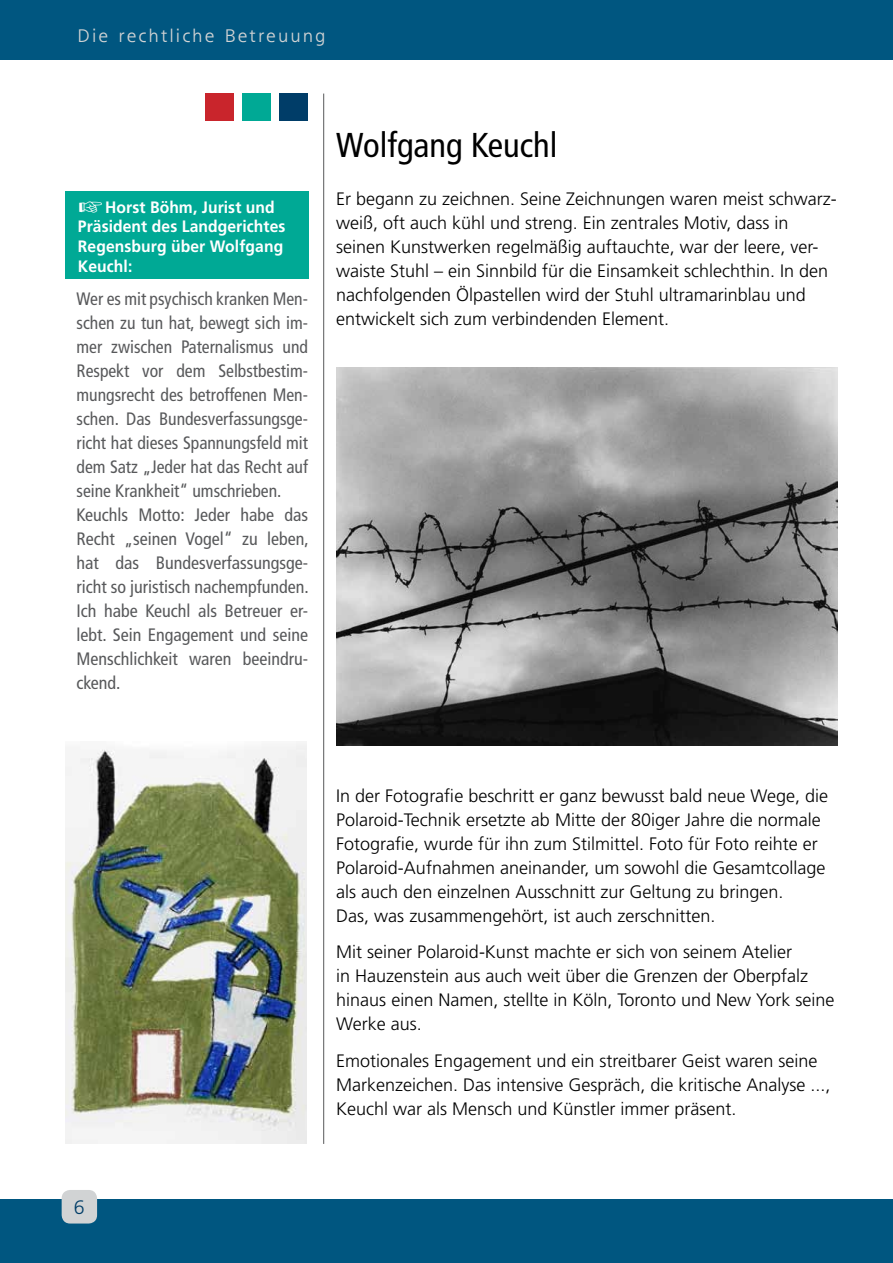
<style>
.page{position:relative;width:893px;height:1263px;background:#fff}
.page>*{position:absolute;margin:0;border:0;box-sizing:border-box;transform-origin:0 0}
.t1{font:condensed 34.5px "Frutiger LT Std";color:#000}
.t2{font:300 19.5px "Frutiger LT Std";color:#003d68}
.t3{font:300 18px/24px "Frutiger LT Std";color:#000}
.t4{font:condensed 18px/24px "Frutiger LT Std";color:#58595b}
.t5{font:300 18px "Freeborn SB";letter-spacing:.15em;color:#d1d3d4}
.t6{font:700 16.5px/19.8px "Frutiger LT Std";letter-spacing:.005em;color:#fff;scale:.95 1}
.s1{font-family:"Dingb Nr 1";font-weight:400;font-size:22.5px}
</style>
<div class="page">
<div style="left:0;top:1199px;width:893px;height:64px;background:#005680"></div>
<div style="left:62px;top:1190px;width:35px;height:33px;background:#d1d3d4;border-radius:9px"></div>
<div style="left:0;top:0;width:893px;height:60px;background:#005680"></div>
<hr style="left:323px;top:94px;width:1px;height:1050px;background:#58595b">
<img style="left:336px;top:368px;width:502px;height:377px">
<div style="left:65px;top:192px;width:244px;height:87px;background:#00a995"></div>
<div style="left:205px;top:94px;width:29px;height:27px;background:#c9252c"></div>
<div style="left:242px;top:94px;width:29px;height:27px;background:#00a995"></div>
<div style="left:279px;top:94px;width:29px;height:27px;background:#003d68"></div>
<img style="left:65px;top:743px;width:241px;height:401px">
<p class="t5" style="left:78px;top:25px;width:249px">Die rechtliche Betreuung</p>
<p class="t6" style="left:78px;top:197px;width:220px"><span class="s1">H</span>Horst Böhm, Jurist und<br>Präsident des Landgerichtes<br>Regensburg über Wolfgang<br>Keuchl:</p>
<p class="t4" style="left:77px;top:287px;width:234px">Wer es mit psychisch kranken Men&shy;schen zu tun hat, bewegt sich im&shy;mer zwischen Paternalismus und<br>Respekt vor dem Selbstbestim&shy;mungsrecht des betroffenen Men&shy;schen. Das Bundesverfassungsge&shy;richt hat dieses Spannungsfeld mit dem Satz „Jeder hat das Recht auf seine Krankheit“ umschrieben.<br>Keuchls Motto: Jeder habe das<br>Recht „seinen Vogel“ zu leben, hat das Bundesverfassungsge&shy;richt so juristisch nachempfunden.<br>Ich habe Keuchl als Betreuer er&shy;lebt. Sein Engagement und seine<br>Menschlichkeit waren beeindru&shy;ckend.</p>
<h1 class="t1" style="left:336px;top:125px;width:223px">Wolfgang Keuchl</h1>
<p class="t3" style="left:336px;top:187px;width:502px">Er begann zu zeichnen. Seine Zeichnungen waren meist schwarz&shy;weiß, oft auch kühl und streng. Ein zentrales Motiv, dass in seinen Kunstwerken regelmäßig auftauchte, war der leere, ver&shy;waiste Stuhl – ein Sinnbild für die Einsamkeit schlechthin. In den nachfolgenden Ölpastellen wird der Stuhl ultramarinblau und entwickelt sich zum verbindenden Element.</p>
<p class="t2" style="left:74px;top:1196px;width:12px">6</p>
<p class="t3" style="left:336px;top:784px;width:493px">In der Fotografie beschritt er ganz bewusst bald neue Wege, die Polaroid-Technik ersetzte ab Mitte der 80iger Jahre die normale Fotografie, wurde für ihn zum Stilmittel. Foto für Foto reihte er Polaroid-Aufnahmen aneinander, um sowohl die Gesamtcollage als auch den einzelnen Ausschnitt zur Geltung zu bringen.<br>Das, was zusammengehört, ist auch zerschnitten.</p>
<p class="t3" style="left:336px;top:940px;width:500px">Mit seiner Polaroid-Kunst machte er sich von seinem Atelier<br>in Hauzenstein aus auch weit über die Grenzen der Oberpfalz hinaus einen Namen, stellte in Köln, Toronto und New York seine Werke aus.</p>
<p class="t3" style="left:336px;top:1049px;width:496px">Emotionales Engagement und ein streitbarer Geist waren seine<br>Markenzeichen. Das intensive Gespräch, die kritische Analyse ...,<br>Keuchl war als Mensch und Künstler immer präsent.</p>
</div>
